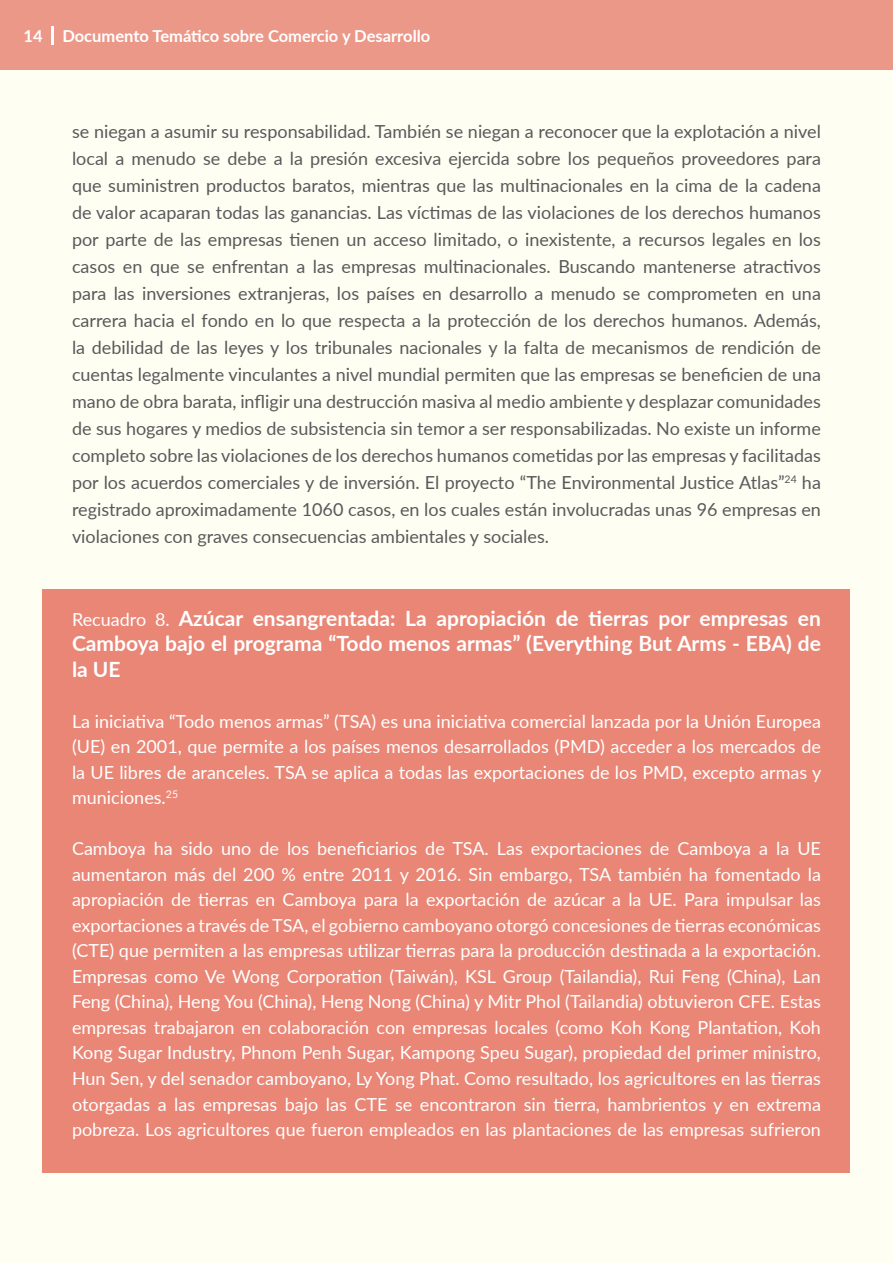
<style>
.page{position:relative;width:893px;height:1263px;background:#fffef2}
.page>*{position:absolute;margin:0;border:0;box-sizing:border-box;transform-origin:0 0}
.t1{font:700 21px/25.5px "Lato";color:#fff;text-align:justify}
.t2{font:18px/27px "Lato";color:#58595b;text-align:justify}
.t3{font:18px/25.5px "Lato";color:#fff;text-align:justify}
.t4{font:700 16.5px "Lato";color:#fff}
.s1{font-weight:400;font-size:18px}
</style>
<div class="page">
<div style="left:0;top:0;width:893px;height:70px;background:#ec9888"></div>
<hr style="left:51px;top:26px;width:3px;height:18px;background:#fff">
<div style="left:43px;top:589px;width:807px;height:584px;background:#e98676"></div>
<p class="t4" style="left:24px;top:23px;width:408px">14 Documento Temático sobre Comercio y Desarrollo</p>
<p class="t2" style="left:72px;top:118px;width:750px">se niegan a asumir su responsabilidad. También se niegan a reconocer que la explotación a nivel local a menudo se debe a la presión excesiva ejercida sobre los pequeños proveedores para que suministren productos baratos, mientras que las multinacionales en la cima de la cadena de valor acaparan todas las ganancias. Las víctimas de las violaciones de los derechos humanos por parte de las empresas tienen un acceso limitado, o inexistente, a recursos legales en los casos en que se enfrentan a las empresas multinacionales. Buscando mantenerse atractivos para las inversiones extranjeras, los países en desarrollo a menudo se comprometen en una carrera hacia el fondo en lo que respecta a la protección de los derechos humanos. Además, la debilidad de las leyes y los tribunales nacionales y la falta de mecanismos de rendición de cuentas legalmente vinculantes a nivel mundial permiten que las empresas se beneficien de una mano de obra barata, infligir una destrucción masiva al medio ambiente y desplazar comunidades de sus hogares y medios de subsistencia sin temor a ser responsabilizadas. No existe un informe completo sobre las violaciones de los derechos humanos cometidas por las empresas y facilitadas por los acuerdos comerciales y de inversión. El proyecto “The Environmental Justice Atlas”<sup>24</sup> ha registrado aproximadamente 1060 casos, en los cuales están involucradas unas 96 empresas en violaciones con graves consecuencias ambientales y sociales.</p>
<p class="t1" style="left:72px;top:605px;width:750px"><span class="s1">Recuadro 8.</span> Azúcar ensangrentada: La apropiación de tierras por empresas en Camboya bajo el programa “Todo menos armas” (Everything But Arms - EBA) de la UE</p>
<p class="t3" style="left:72px;top:708px;width:751px">La iniciativa “Todo menos armas” (TSA) es una iniciativa comercial lanzada por la Unión Europea (UE) en 2001, que permite a los países menos desarrollados (PMD) acceder a los mercados de la UE libres de aranceles. TSA se aplica a todas las exportaciones de los PMD, excepto armas y municiones.<sup>25</sup></p>
<p class="t3" style="left:72px;top:835px;width:750px">Camboya ha sido uno de los beneficiarios de TSA. Las exportaciones de Camboya a la UE aumentaron más del 200 % entre 2011 y 2016. Sin embargo, TSA también ha fomentado la apropiación de tierras en Camboya para la exportación de azúcar a la UE. Para impulsar las exportaciones a través de TSA, el gobierno camboyano otorgó concesiones de tierras económicas (CTE) que permiten a las empresas utilizar tierras para la producción destinada a la exportación.<br>Empresas como Ve Wong Corporation (Taiwán), KSL Group (Tailandia), Rui Feng (China), Lan Feng (China), Heng You (China), Heng Nong (China) y Mitr Phol (Tailandia) obtuvieron CFE. Estas empresas trabajaron en colaboración con empresas locales (como Koh Kong Plantation, Koh Kong Sugar Industry, Phnom Penh Sugar, Kampong Speu Sugar), propiedad del primer ministro, Hun Sen, y del senador camboyano, Ly Yong Phat. Como resultado, los agricultores en las tierras otorgadas a las empresas bajo las CTE se encontraron sin tierra, hambrientos y en extrema pobreza. Los agricultores que fueron empleados en las plantaciones de las empresas sufrieron</p>
</div>
